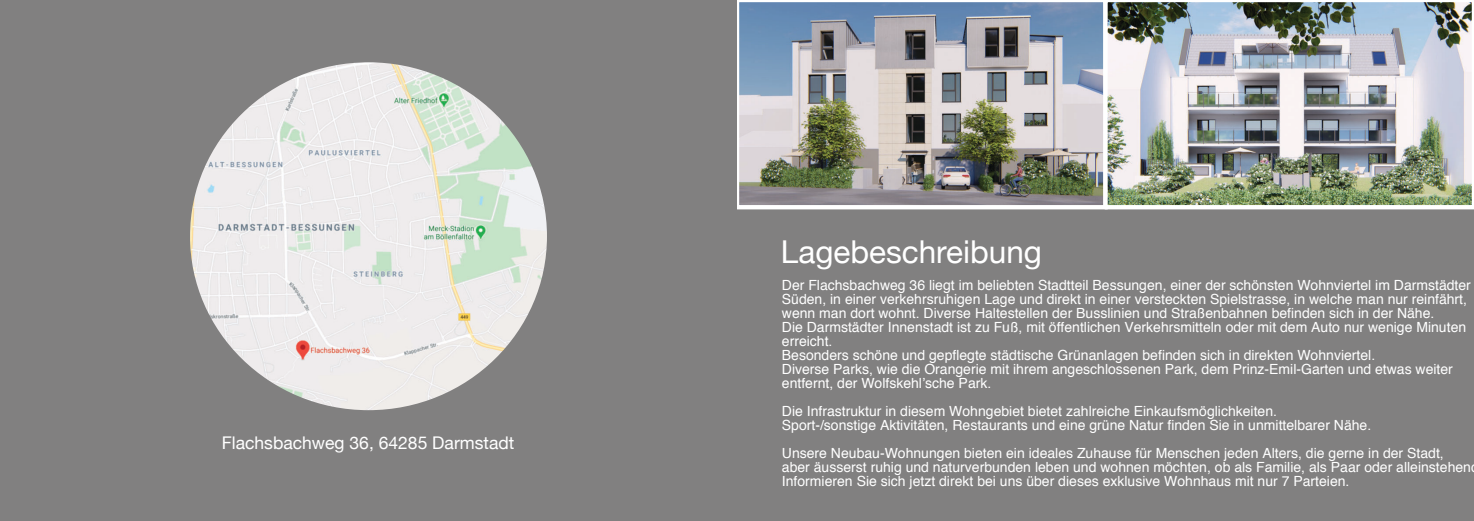
<style>
.page{position:relative;width:1474px;height:521px;background:#fff}
.page>*{position:absolute;margin:0;border:0;box-sizing:border-box;transform-origin:0 0}
.t1{font:31.5px "Helvetica Neue";color:#fff}
.t2{font:17.5px "Helvetica Neue";color:#fff}
.t3{font:14px/14px "Helvetica";color:#fff}
</style>
<div class="page">
<div style="left:0;top:0;width:1473px;height:521px;background:#818080"></div>
<img style="left:737px;top:0;width:366px;height:209px">
<img style="left:1103px;top:0;width:370px;height:209px">
<svg style="left:190px;top:62px;width:357px;height:349px"></svg>
<div style="left:545px;top:59px;width:64px;height:40px;background:#818080"></div>
<p class="t2" style="left:222px;top:430px;width:294px">Flachsbachweg 36, 64285 Darmstadt</p>
<h1 class="t1" style="left:781px;top:229px;width:262px">Lagebeschreibung</h1>
<p class="t3" style="left:782px;top:278px;width:690px">Der Flachsbachweg 36 liegt im beliebten Stadtteil Bessungen, einer der schönsten Wohnviertel im Darmstädter Süden, in einer verkehrsruhigen Lage und direkt in einer versteckten Spielstrasse, in welche man nur reinfährt, wenn man dort wohnt. Diverse Haltestellen der Busslinien und Straßenbahnen befinden sich in der Nähe.<br>Die Darmstädter Innenstadt ist zu Fuß, mit öffentlichen Verkehrsmitteln oder mit dem Auto nur wenige Minuten erreicht.<br>Besonders schöne und gepflegte städtische Grünanlagen befinden sich in direkten Wohnviertel.<br>Diverse Parks, wie die Orangerie mit ihrem angeschlossenen Park, dem Prinz-Emil-Garten und etwas weiter entfernt, der Wolfskehl’sche Park.</p>
<p class="t3" style="left:782px;top:404px;width:591px">Die Infrastruktur in diesem Wohngebiet bietet zahlreiche Einkaufsmöglichkeiten.<br>Sport-/sonstige Aktivitäten, Restaurants und eine grüne Natur finden Sie in unmittelbarer Nähe.</p>
<p class="t3" style="left:782px;top:446px;width:690px">Unsere Neubau-Wohnungen bieten ein ideales Zuhause für Menschen jeden Alters, die gerne in der Stadt, aber äusserst ruhig und naturverbunden leben und wohnen möchten, ob als Familie, als Paar oder alleinstehen<br>Informieren Sie sich jetzt direkt bei uns über dieses exklusive Wohnhaus mit nur 7 Parteien.</p>
</div>
